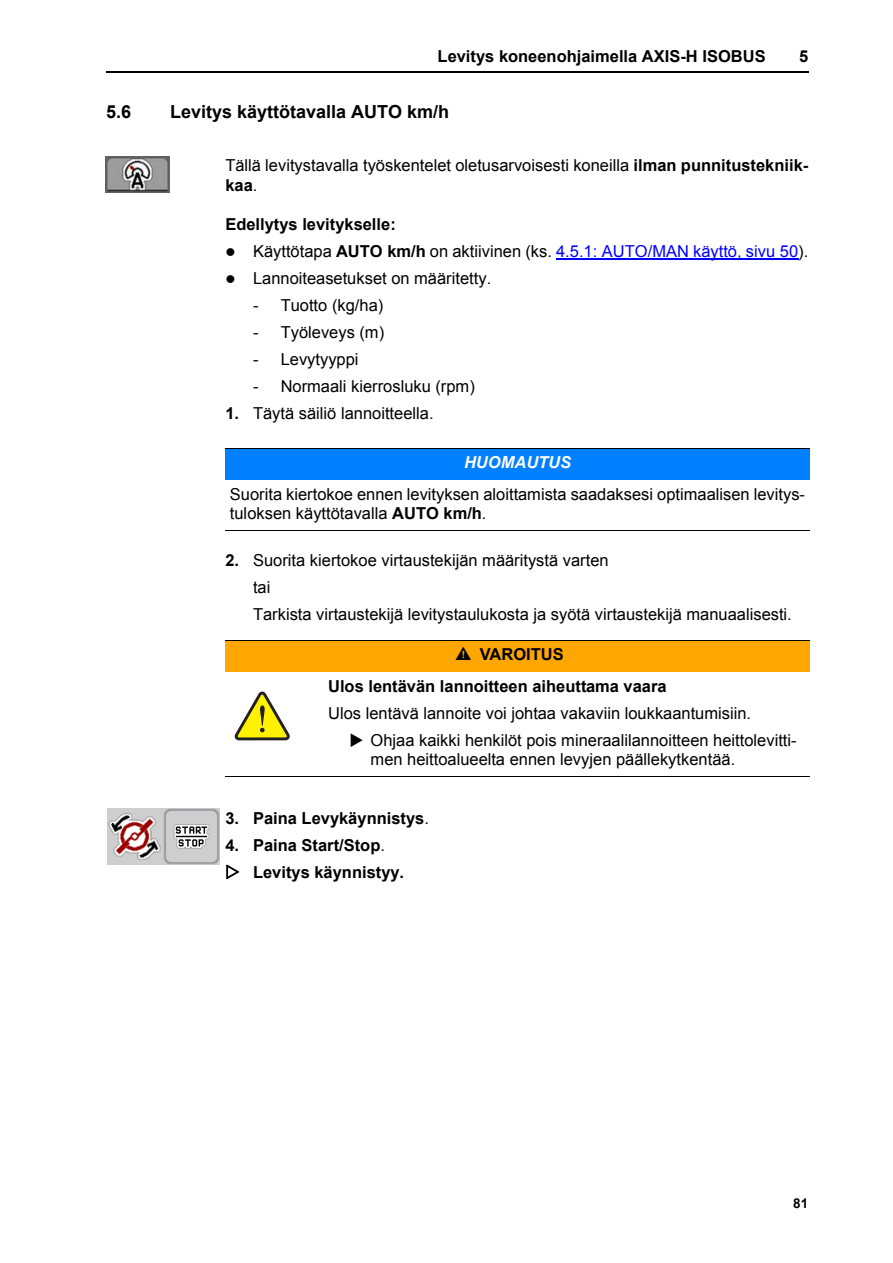
<style>
.page{position:relative;width:893px;height:1263px;background:#fff}
.page>*{position:absolute;margin:0;border:0;box-sizing:border-box;transform-origin:0 0}
.t1{font:700 18px "Arial";color:#000}
.t2{font:16.5px/19.5px "Arial";color:#000}
.t3{font:700 16.5px/27px "Arial";color:#000}
.t4{font:italic 700 16.5px "Arial";color:#fff}
.t5{font:700 13.5px "Arial";color:#000}
.s1{font-weight:700}
.s2{color:#00f}
.s3{font-family:"Reinisch";font-weight:400}
.s4{font-weight:400}
</style>
<div class="page">
<hr style="left:106px;top:72px;width:702px;height:1px;background:#000">
<hr style="left:556px;top:258px;width:242px;height:1px;background:#00f">
<div style="left:225px;top:448px;width:584px;height:32px;background:#0080ff"></div>
<div style="left:225px;top:640px;width:585px;height:32px;background:#ffa600"></div>
<svg style="left:234px;top:691px;width:56px;height:50px"></svg>
<hr style="left:225px;top:448px;width:584px;height:1px;background:#000">
<hr style="left:225px;top:530px;width:584px;height:1px;background:#000">
<hr style="left:225px;top:640px;width:585px;height:1px;background:#000">
<hr style="left:225px;top:777px;width:585px;height:1px;background:#000">
<img style="left:105px;top:156px;width:64px;height:37px">
<img style="left:108px;top:809px;width:56px;height:55px">
<svg style="left:164px;top:809px;width:56px;height:55px;background:#bdbdbd"></svg>
<p class="t3" style="left:437px;top:43px;width:329px">Levitys koneenohjaimella AXIS-H ISOBUS</p>
<p class="t3" style="left:799px;top:43px;width:11px">5</p>
<p class="t1" style="left:106px;top:102px;width:27px">5.6</p>
<p class="t1" style="left:170px;top:102px;width:281px">Levitys käyttötavalla AUTO km/h</p>
<p class="t2" style="left:225px;top:156px;width:584px">Tällä levitystavalla työskentelet oletusarvoisesti koneilla <span class="s1">ilman punnitustekniik&shy;kaa</span>.</p>
<p class="t3" style="left:225px;top:211px;width:172px">Edellytys levitykselle:</p>
<p class="t2" style="left:225px;top:241px;width:584px">● Käyttötapa <span class="s1">AUTO km/h</span> on aktiivinen (ks. <span class="s2">4.5.1: AUTO/MAN käyttö, sivu 50</span>).</p>
<p class="t2" style="left:225px;top:268px;width:267px">● Lannoiteasetukset on määritetty.</p>
<p class="t2" style="left:253px;top:295px;width:132px">- Tuotto (kg/ha)</p>
<p class="t2" style="left:253px;top:322px;width:133px">- Työleveys (m)</p>
<p class="t2" style="left:253px;top:349px;width:107px">- Levytyyppi</p>
<p class="t2" style="left:253px;top:376px;width:223px">- Normaali kierrosluku (rpm)</p>
<p class="t2" style="left:225px;top:403px;width:210px"><span class="s1">1.</span> Täytä säiliö lannoitteella.</p>
<p class="t4" style="left:464px;top:453px;width:109px">HUOMAUTUS</p>
<p class="t2" style="left:230px;top:484px;width:576px">Suorita kiertokoe ennen levityksen aloittamista saadaksesi optimaalisen levitys&shy;tuloksen käyttötavalla <span class="s1">AUTO km/h</span>.</p>
<p class="t2" style="left:253px;top:547px;width:540px;line-height:27px;text-indent:-28px"><span class="s1">2.</span> Suorita kiertokoe virtaustekijän määritystä varten<br>tai<br>Tarkista virtaustekijä levitystaulukosta ja syötä virtaustekijä manuaalisesti.</p>
<p class="t3" style="left:328px;top:639px;width:340px;line-height:31.5px;text-indent:128px"><span class="s3">n</span> VAROITUS<br>Ulos lentävän lannoitteen aiheuttama vaara</p>
<p class="t2" style="left:328px;top:703px;width:424px">Ulos lentävä lannoite voi johtaa vakaviin loukkaantumisiin.</p>
<p class="t2" style="left:370px;top:730px;width:427px;text-indent:-21px">◆ Ohjaa kaikki henkilöt pois mineraalilannoitteen heittolevitti&shy;men heittoalueelta ennen levyjen päällekytkentää.</p>
<p class="t3" style="left:225px;top:805px;width:205px">3. Paina Levykäynnistys<span class="s4">.</span></p>
<p class="t3" style="left:253px;top:832px;width:153px;text-indent:-28px">4. Paina Start/Stop<span class="s4">.<br></span>Levitys käynnistyy.</p>
<p class="t5" style="left:793px;top:1196px;width:16px">81</p>
</div>
